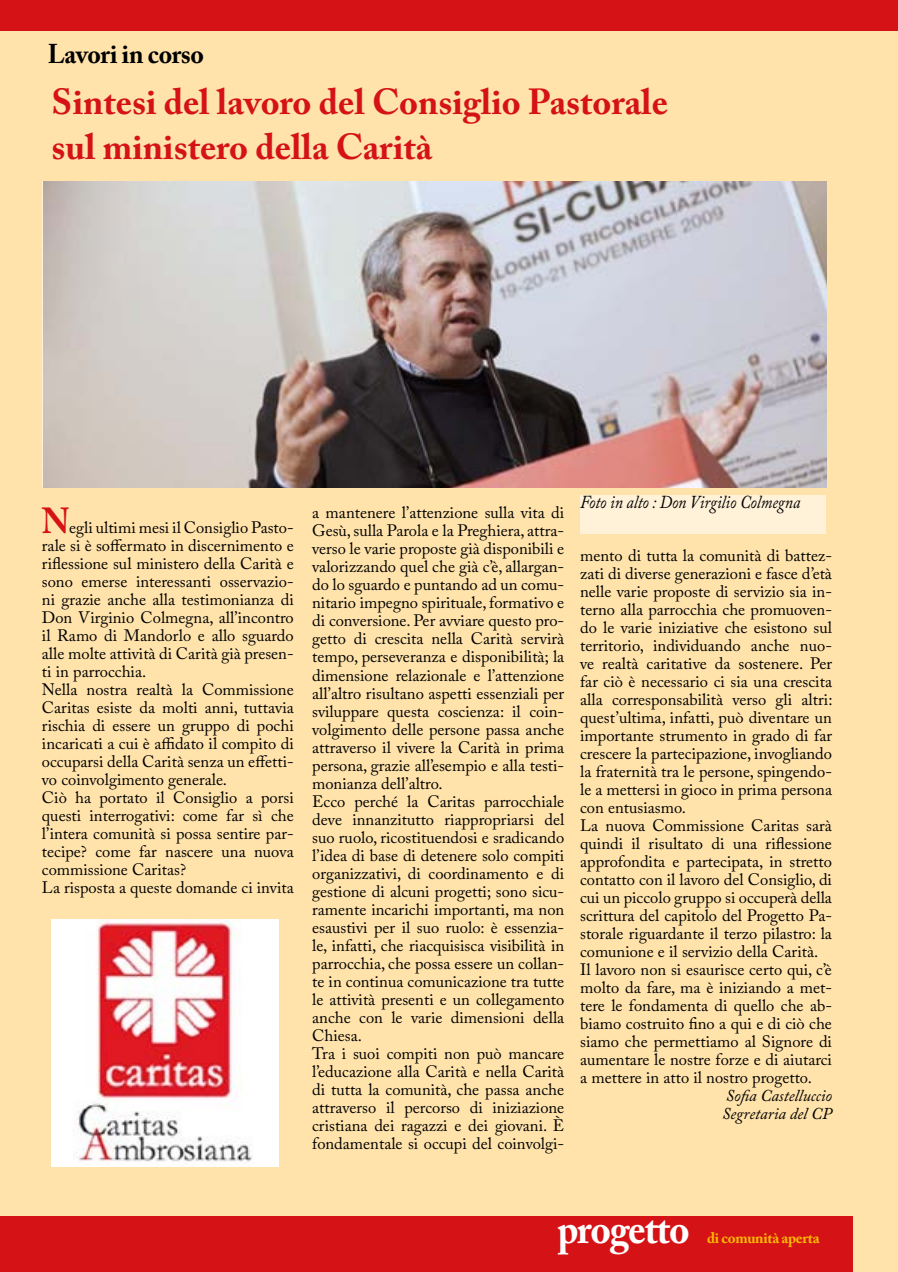
<style>
.page{position:relative;width:898px;height:1272px;background:#fff}
.page>*{position:absolute;margin:0;border:0;box-sizing:border-box;transform-origin:0 0}
.t1{font:700 42px "Adobe Caslon Pro";color:#fff;scale:.93 1}
.t2{font:700 36px/45px "Adobe Caslon Pro";color:#d51317}
.t3{font:700 27px "Adobe Caslon Pro";letter-spacing:-.015em;color:#000;scale:.95 1}
.t4{font:italic 18.15px "Adobe Caslon Pro";color:#000;scale:.87 1}
.t5{font:16.5px/18px "Adobe Caslon Pro";color:#000}
.t6{font:italic 16.5px/18px "Adobe Caslon Pro";color:#000}
.t7{font:700 15px "Adobe Caslon Pro";letter-spacing:-.02em;color:#fbba00}
.s1{font-weight:700;font-size:36px;color:#d51317}
</style>
<div class="page">
<div style="left:0;top:23px;width:897px;height:1248px;background:#ffe3ab"></div>
<div style="left:0;top:0;width:897px;height:30px;background:#d51317"></div>
<div style="left:0;top:1216px;width:852px;height:55px;background:#d51317"></div>
<div style="left:580px;top:495px;width:245px;height:39px;background:#fff2d9"></div>
<img style="left:43px;top:182px;width:783px;height:305px">
<img style="left:51px;top:919px;width:227px;height:247px">
<h3 class="t3" style="left:48px;top:37px;width:165px">Lavori in corso</h3>
<h2 class="t2" style="left:51px;top:79px;width:617px">Sintesi del lavoro del Consiglio Pastorale sul ministero della Carità</h2>
<p class="t5" style="left:42px;top:518px;width:253px"><span class="s1">N</span>egli ultimi mesi il Consiglio Pasto&shy;rale si è soffermato in discernimento e riflessione sul ministero della Carità e sono emerse interessanti osservazio&shy;ni grazie anche alla testimonianza di Don Virginio Colmegna, all’incontro il Ramo di Mandorlo e allo sguardo alle molte attività di Carità già presen&shy;ti in parrocchia.<br>Nella nostra realtà la Commissione Caritas esiste da molti anni, tuttavia rischia di essere un gruppo di pochi incaricati a cui è affidato il compito di occuparsi della Carità senza un effetti&shy;vo coinvolgimento generale.<br>Ciò ha portato il Consiglio a porsi questi interrogativi: come far sì che l’intera comunità si possa sentire par&shy;tecipe? come far nascere una nuova commissione Caritas?<br>La risposta a queste domande ci invita</p>
<p class="t5" style="left:312px;top:503px;width:253px">a mantenere l’attenzione sulla vita di Gesù, sulla Parola e la Preghiera, attra&shy;verso le varie proposte già disponibili e valorizzando quel che già c’è, allargan&shy;do lo sguardo e puntando ad un comu&shy;nitario impegno spirituale, formativo e di conversione. Per avviare questo pro&shy;getto di crescita nella Carità servirà tempo, perseveranza e disponibilità; la dimensione relazionale e l’attenzione all’altro risultano aspetti essenziali per sviluppare questa coscienza: il coin&shy;volgimento delle persone passa anche attraverso il vivere la Carità in prima persona, grazie all’esempio e alla testi&shy;monianza dell’altro.<br>Ecco perché la Caritas parrocchiale deve innanzitutto riappropriarsi del suo ruolo, ricostituendosi e sradicando l’idea di base di detenere solo compiti organizzativi, di coordinamento e di gestione di alcuni progetti; sono sicu&shy;ramente incarichi importanti, ma non esaustivi per il suo ruolo: è essenzia&shy;le, infatti, che riacquisisca visibilità in parrocchia, che possa essere un collan&shy;te in continua comunicazione tra tutte le attività presenti e un collegamento anche con le varie dimensioni della Chiesa.<br>Tra i suoi compiti non può mancare l’educazione alla Carità e nella Carità di tutta la comunità, che passa anche attraverso il percorso di iniziazione cristiana dei ragazzi e dei giovani. È fondamentale si occupi del coinvolgi-</p>
<p class="t4" style="left:580px;top:491px;width:254px">Foto in alto : Don Virgilio Colmegna</p>
<p class="t5" style="left:580px;top:546px;width:254px">mento di tutta la comunità di battez&shy;zati di diverse generazioni e fasce d’età nelle varie proposte di servizio sia in&shy;terno alla parrocchia che promuoven&shy;do le varie iniziative che esistono sul territorio, individuando anche nuo&shy;ve realtà caritative da sostenere. Per far ciò è necessario ci sia una crescita alla corresponsabilità verso gli altri: quest’ultima, infatti, può diventare un importante strumento in grado di far crescere la partecipazione, invogliando la fraternità tra le persone, spingendo&shy;le a mettersi in gioco in prima persona con entusiasmo.<br>La nuova Commissione Caritas sarà quindi il risultato di una riflessione approfondita e partecipata, in stretto contatto con il lavoro del Consiglio, di cui un piccolo gruppo si occuperà della scrittura del capitolo del Progetto Pa&shy;storale riguardante il terzo pilastro: la comunione e il servizio della Carità.<br>Il lavoro non si esaurisce certo qui, c’è molto da fare, ma è iniziando a met&shy;tere le fondamenta di quello che ab&shy;biamo costruito fino a qui e di ciò che siamo che permettiamo al Signore di aumentare le nostre forze e di aiutarci a mettere in atto il nostro progetto.</p>
<p class="t6" style="left:721px;top:1086px;width:111px">Sofia Castelluccio<br>Segretaria del CP</p>
<h1 class="t1" style="left:557px;top:1203px;width:143px">progetto</h1>
<p class="t7" style="left:706px;top:1229px;width:114px">di comunità aperta</p>
</div>
